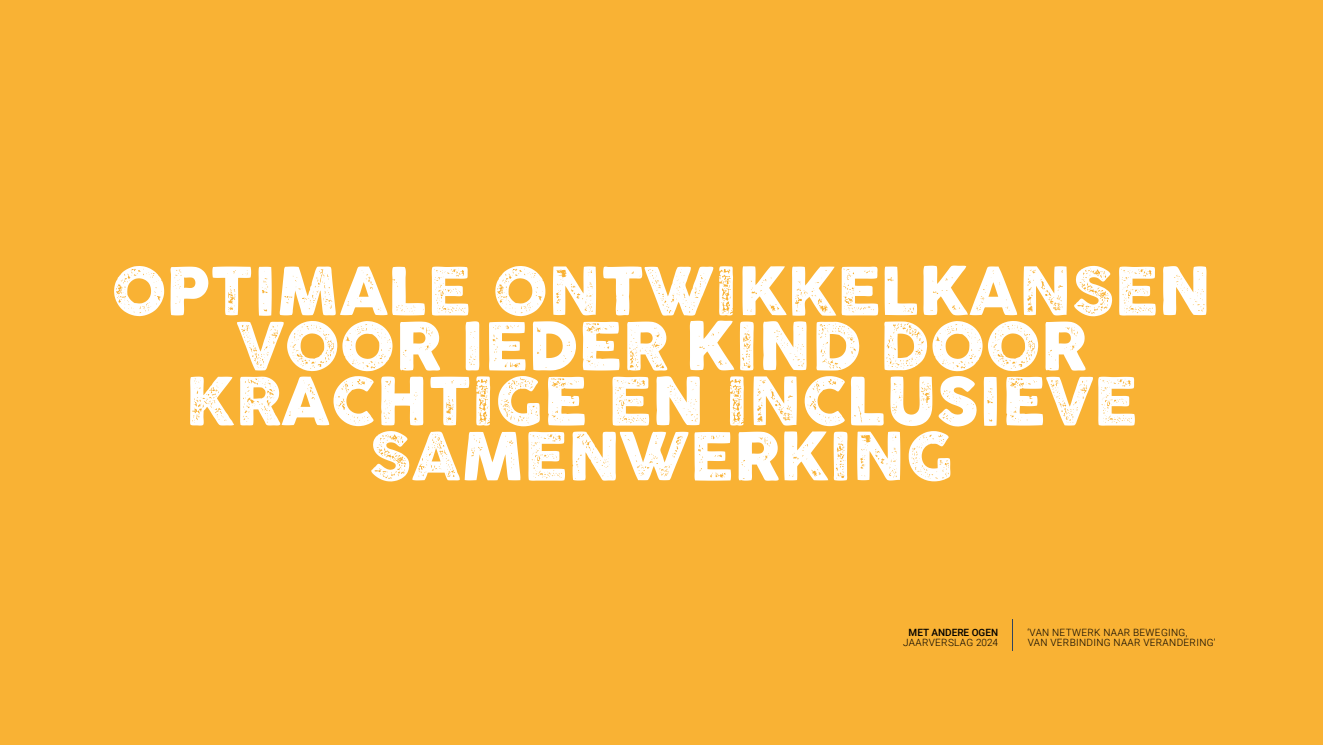
<style>
.page{position:relative;width:1323px;height:745px;background:#fff}
.page>*{position:absolute;margin:0;border:0;box-sizing:border-box;transform-origin:0 0}
.t1{font:65px/55px "Cocogoose Pro Letterpress";color:#fff;text-align:center}
.t2{font:300 10px/10px "Roboto";letter-spacing:.035em;color:#000}
.t3{font:500 10px "Roboto";color:#000}
</style>
<div class="page">
<div style="left:0;top:0;width:1323px;height:744px;background:#f9b234"></div>
<hr style="left:1012px;top:619px;width:1px;height:32px;background:#32445f">
<p class="t1" style="left:111px;top:266px;width:1102px">OPTIMALE ONTWIKKELKANSEN<br>VOOR IEDER KIND DOOR<br>KRACHTIGE EN INCLUSIEVE<br>SAMENWERKING</p>
<p class="t3" style="left:909px;top:624px;width:91px">MET ANDERE OGEN</p>
<p class="t2" style="left:903px;top:636px;width:97px">JAARVERSLAG 2024</p>
<p class="t2" style="left:1027px;top:626px;width:189px">‘VAN NETWERK NAAR BEWEGING,<br>VAN VERBINDING NAAR VERANDERING’</p>
</div>
